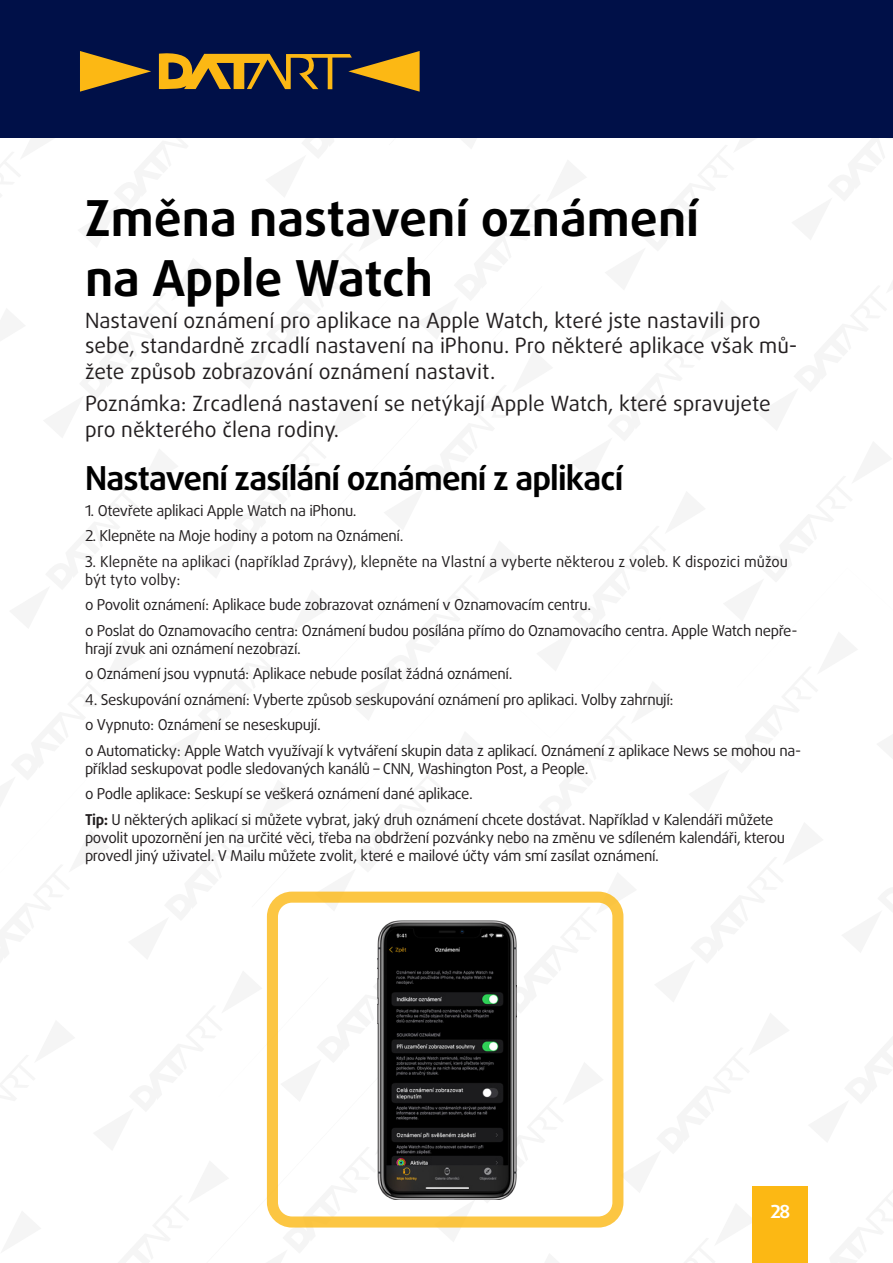
<style>
.page{position:relative;width:893px;height:1263px;background:#fff}
.page>*{position:absolute;margin:0;border:0;box-sizing:border-box;transform-origin:0 0}
.Heading_1{font:700 49.5px/59.4px "Daxline Pro";color:#000}
.Heading_1-2{font:700 33px "Daxline Pro";letter-spacing:-.025em;color:#000}
.Heading_1-3{font:21px/25.2px "Daxline Pro";color:#231f20}
.t1{font:700 18px "Daxline Pro";color:#fff}
.Heading_1-4{font:15px/18px "Daxline Pro";letter-spacing:-.025em;color:#231f20}
.Heading_1-5{font:15px/18px "Daxline Pro";color:#231f20}
.s1{font-weight:700}
</style>
<div class="page">
<div style="left:753px;top:1186px;width:55px;height:77px;background:#fcb814"></div>
<div style="left:0;top:0;width:893px;height:138px;background:#001048"></div>
<svg style="left:80px;top:51px;width:71px;height:41px"></svg>
<svg style="left:159px;top:51px;width:261px;height:41px"></svg>
<div style="left:267px;top:891px;width:356px;height:336px;border:11px solid #fcb814;border-radius:20px"></div>
<img style="left:377px;top:921px;width:139px;height:279px">
<p class="Heading_1" style="left:85px;top:189px;width:616px">Změna nastavení oznámení na Apple Watch</p>
<p class="Heading_1-3" style="left:85px;top:308px;width:714px">Nastavení oznámení pro aplikace na Apple Watch, které jste nastavili pro sebe, standardně zrcadlí nastavení na iPhonu. Pro některé aplikace však mů&shy;žete způsob zobrazování oznámení nastavit.</p>
<p class="Heading_1-3" style="left:85px;top:391px;width:687px">Poznámka: Zrcadlená nastavení se netýkají Apple Watch, které spravujete pro některého člena rodiny.</p>
<p class="Heading_1-2" style="left:85px;top:456px;width:540px">Nastavení zasílání oznámení z aplikací</p>
<p class="Heading_1-4" style="left:85px;top:501px;width:273px">1. Otevřete aplikaci Apple Watch na iPhonu.</p>
<p class="Heading_1-4" style="left:85px;top:527px;width:320px">2. Klepněte na Moje hodiny a potom na Oznámení.</p>
<p class="Heading_1-5" style="left:85px;top:552px;width:704px">3. Klepněte na aplikaci (například Zprávy), klepněte na Vlastní a vyberte některou z voleb. K dispozici můžou být tyto volby:</p>
<p class="Heading_1-4" style="left:85px;top:596px;width:508px">o Povolit oznámení: Aplikace bude zobrazovat oznámení v Oznamovacím centru.</p>
<p class="Heading_1-4" style="left:85px;top:621px;width:714px">o Poslat do Oznamovacího centra: Oznámení budou posílána přímo do Oznamovacího centra. Apple Watch nepře&shy;hrají zvuk ani oznámení nezobrazí.</p>
<p class="Heading_1-4" style="left:85px;top:665px;width:429px">o Oznámení jsou vypnutá: Aplikace nebude posílat žádná oznámení.</p>
<p class="Heading_1-4" style="left:85px;top:690px;width:590px">4. Seskupování oznámení: Vyberte způsob seskupování oznámení pro aplikaci. Volby zahrnují:</p>
<p class="Heading_1-4" style="left:85px;top:716px;width:237px">o Vypnuto: Oznámení se neseskupují.</p>
<p class="Heading_1-4" style="left:85px;top:741px;width:718px">o Automaticky: Apple Watch využívají k vytváření skupin data z aplikací. Oznámení z aplikace News se mohou na&shy;příklad seskupovat podle sledovaných kanálů – CNN, Washington Post, a People.</p>
<p class="Heading_1-4" style="left:85px;top:785px;width:389px">o Podle aplikace: Seskupí se veškerá oznámení dané aplikace.</p>
<p class="Heading_1-4" style="left:85px;top:810px;width:702px"><span class="s1">Tip:</span> U některých aplikací si můžete vybrat, jaký druh oznámení chcete dostávat. Například v Kalendáři můžete povolit upozornění jen na určité věci, třeba na obdržení pozvánky nebo na změnu ve sdíleném kalendáři, kterou provedl jiný uživatel. V Mailu můžete zvolit, které e mailové účty vám smí zasílat oznámení.</p>
<p class="t1" style="left:770px;top:1200px;width:21px">28</p>
</div>
